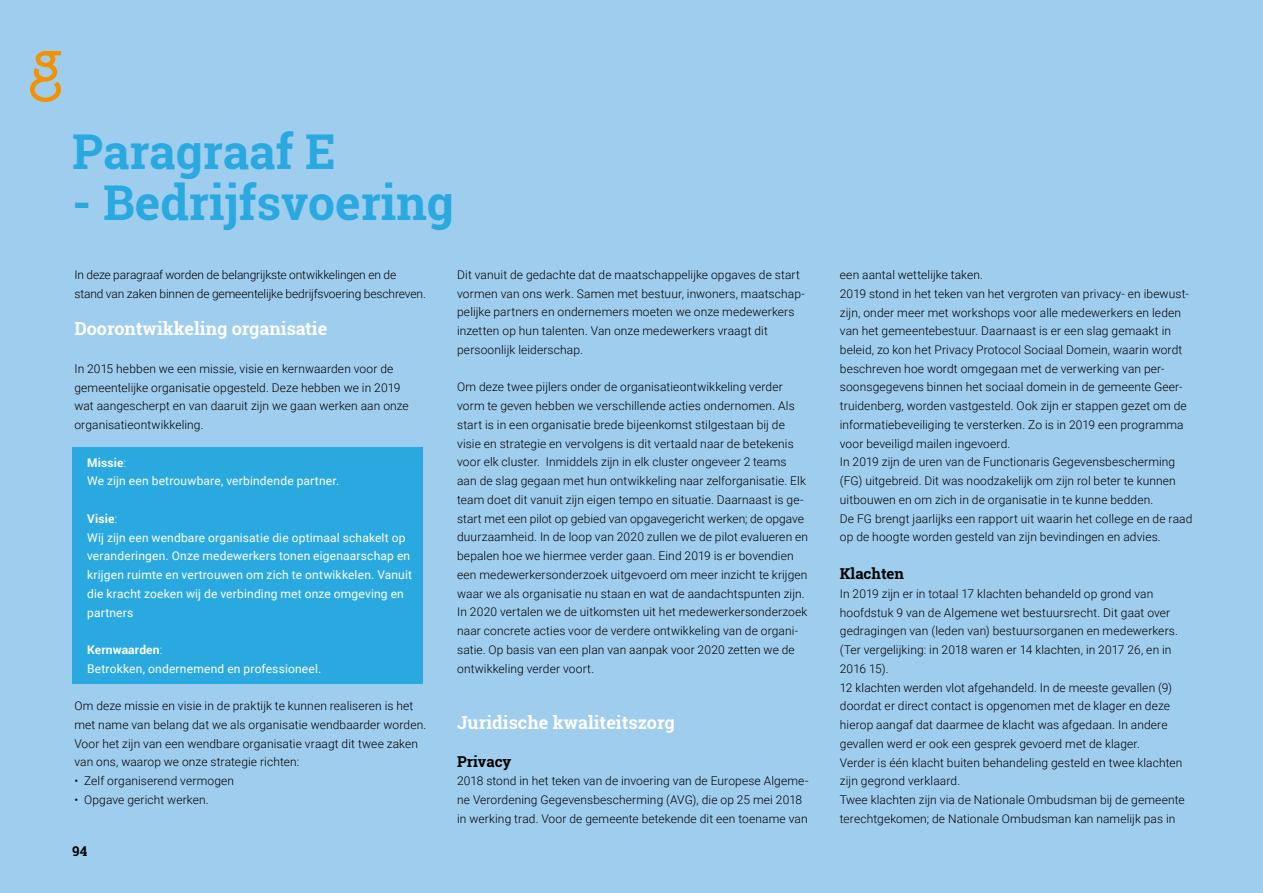
<style>
.page{position:relative;width:1263px;height:893px;background:#9fcdee}
.page>*{position:absolute;margin:0;border:0;box-sizing:border-box;transform-origin:0 0}
.t1{font:700 48px "Roboto Slab";color:#2aa9e0}
.t2{font:700 18px "Roboto Slab";color:#fff}
.t3{font:700 15px "Roboto Slab";color:#000}
.t4{font:700 13.5px "Roboto Slab";color:#000}
.t5{font:300 12px/18.8px "Roboto";letter-spacing:.01em;color:#000}
.t6{font:12px/18.8px "Roboto";letter-spacing:.015em;color:#fff}
.t7{font:300 12px/18.8px "Roboto";letter-spacing:-.01em;color:#000}
.s1{font-weight:700}
.s2{font-weight:300}
</style>
<div class="page">
<div style="left:72px;top:448px;width:351px;height:236px;background:#2aa9e0"></div>
<svg style="left:30px;top:51px;width:31px;height:51px"></svg>
<h1 class="t1" style="left:72px;top:119px;width:265px">Paragraaf E</h1>
<h1 class="t1" style="left:72px;top:170px;width:383px">- Bedrijfsvoering</h1>
<p class="t7" style="left:74px;top:265px;width:353px">In deze paragraaf worden de belangrijkste ontwikkelingen en de stand van zaken binnen de gemeentelijke bedrijfsvoering beschreven.</p>
<h2 class="t2" style="left:74px;top:316px;width:254px">Doorontwikkeling organisatie</h2>
<p class="t5" style="left:74px;top:359px;width:336px">In 2015 hebben we een missie, visie en kernwaarden voor de gemeentelijke organisatie opgesteld. Deze hebben we in 2019 wat aangescherpt en van daaruit zijn we gaan werken aan onze organisatieontwikkeling.</p>
<p class="t6" style="left:87px;top:452px;width:254px"><span class="s1">Missie</span><span class="s2">:<br></span>We zijn een betrouwbare, verbindende partner.</p>
<p class="t6" style="left:87px;top:509px;width:326px"><span class="s1">Visie</span><span class="s2">:<br></span>Wij zijn een wendbare organisatie die optimaal schakelt op veranderingen. Onze medewerkers tonen eigenaarschap en krijgen ruimte en vertrouwen om zich te ontwikkelen. Vanuit die kracht zoeken wij de verbinding met onze omgeving en partners</p>
<p class="t6" style="left:87px;top:640px;width:236px"><span class="s1">Kernwaarden</span><span class="s2">:<br></span>Betrokken, ondernemend en professioneel.</p>
<p class="t5" style="left:74px;top:696px;width:354px">Om deze missie en visie in de praktijk te kunnen realiseren is het met name van belang dat we als organisatie wendbaarder worden.<br>Voor het zijn van een wendbare organisatie vraagt dit twee zaken van ons, waarop we onze strategie richten:</p>
<p class="t5" style="left:74px;top:771px;width:161px">• Zelf organiserend vermogen</p>
<p class="t5" style="left:74px;top:790px;width:136px">• Opgave gericht werken.</p>
<p class="t5" style="left:457px;top:265px;width:349px">Dit vanuit de gedachte dat de maatschappelijke opgaves de start vormen van ons werk. Samen met bestuur, inwoners, maatschap&shy;pelijke partners en ondernemers moeten we onze medewerkers inzetten op hun talenten. Van onze medewerkers vraagt dit persoonlijk leiderschap.</p>
<p class="t5" style="left:457px;top:377px;width:352px">Om deze twee pijlers onder de organisatieontwikkeling verder vorm te geven hebben we verschillende acties ondernomen. Als start is in een organisatie brede bijeenkomst stilgestaan bij de visie en strategie en vervolgens is dit vertaald naar de betekenis voor elk cluster. Inmiddels zijn in elk cluster ongeveer 2 teams aan de slag gegaan met hun ontwikkeling naar zelforganisatie. Elk team doet dit vanuit zijn eigen tempo en situatie. Daarnaast is ge&shy;start met een pilot op gebied van opgavegericht werken; de opgave duurzaamheid. In de loop van 2020 zullen we de pilot evalueren en bepalen hoe we hiermee verder gaan. Eind 2019 is er bovendien een medewerkersonderzoek uitgevoerd om meer inzicht te krijgen waar we als organisatie nu staan en wat de aandachtspunten zijn.<br>In 2020 vertalen we de uitkomsten uit het medewerkersonderzoek naar concrete acties voor de verdere ontwikkeling van de organi&shy;satie. Op basis van een plan van aanpak voor 2020 zetten we de ontwikkeling verder voort.</p>
<h2 class="t2" style="left:457px;top:710px;width:219px">Juridische kwaliteitszorg</h2>
<p class="t3" style="left:457px;top:751px;width:56px">Privacy</p>
<p class="t5" style="left:457px;top:771px;width:353px">2018 stond in het teken van de invoering van de Europese Algeme&shy;ne Verordening Gegevensbescherming (AVG), die op 25 mei 2018 in werking trad. Voor de gemeente betekende dit een toename van</p>
<p class="t4" style="left:72px;top:842px;width:17px">94</p>
<p class="t5" style="left:840px;top:265px;width:354px">een aantal wettelijke taken.<br>2019 stond in het teken van het vergroten van privacy- en ibewust&shy;zijn, onder meer met workshops voor alle medewerkers en leden van het gemeentebestuur. Daarnaast is er een slag gemaakt in beleid, zo kon het Privacy Protocol Sociaal Domein, waarin wordt beschreven hoe wordt omgegaan met de verwerking van per&shy;soonsgegevens binnen het sociaal domein in de gemeente Geer&shy;truidenberg, worden vastgesteld. Ook zijn er stappen gezet om de informatiebeveiliging te versterken. Zo is in 2019 een programma voor beveiligd mailen ingevoerd.<br>In 2019 zijn de uren van de Functionaris Gegevensbescherming (FG) uitgebreid. Dit was noodzakelijk om zijn rol beter te kunnen uitbouwen en om zich in de organisatie in te kunne bedden.<br>De FG brengt jaarlijks een rapport uit waarin het college en de raad op de hoogte worden gesteld van zijn bevindingen en advies.</p>
<p class="t3" style="left:840px;top:563px;width:66px">Klachten</p>
<p class="t5" style="left:840px;top:584px;width:346px">In 2019 zijn er in totaal 17 klachten behandeld op grond van hoofdstuk 9 van de Algemene wet bestuursrecht. Dit gaat over gedragingen van (leden van) bestuursorganen en medewerkers. (Ter vergelijking: in 2018 waren er 14 klachten, in 2017 26, en in 2016 15).<br>12 klachten werden vlot afgehandeld. In de meeste gevallen (9) doordat er direct contact is opgenomen met de klager en deze hierop aangaf dat daarmee de klacht was afgedaan. In andere gevallen werd er ook een gesprek gevoerd met de klager.<br>Verder is één klacht buiten behandeling gesteld en twee klachten zijn gegrond verklaard.<br>Twee klachten zijn via de Nationale Ombudsman bij de gemeente terechtgekomen; de Nationale Ombudsman kan namelijk pas in</p>
</div>
